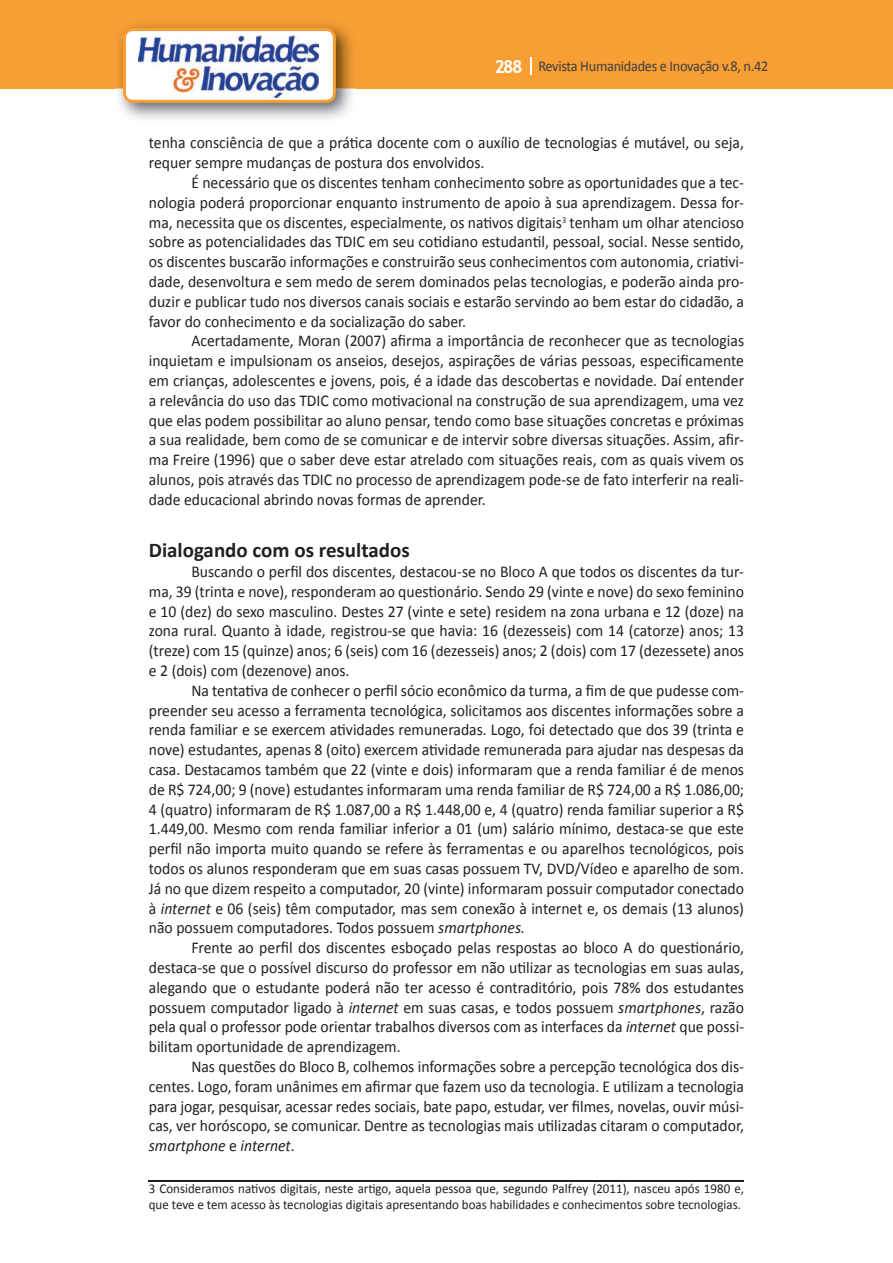
<style>
.page{position:relative;width:893px;height:1263px;background:#fff}
.page>*{position:absolute;margin:0;border:0;box-sizing:border-box;transform-origin:0 0}
.t1{font:700 21px "Calibri";color:#231f20}
.t2{font:16.5px/19.8px "Calibri";color:#231f20;text-align:justify;scale:.95 1}
.t3{font:15px "Calibri";letter-spacing:-.02em;color:#3e3e3f;scale:.95 1}
.t4{font:13.5px/16.2px "Calibri";color:#231f20;scale:.96 1}
.s1{font-family:"Trebuchet MS";font-weight:700;font-size:18px;color:#fff}
.s2{font-size:15px}
.s3{font-style:italic}
</style>
<div class="page">
<div style="left:0;top:0;width:893px;height:88px;background:#f79e34"></div>
<svg style="left:530px;top:57px;width:2px;height:18px"></svg>
<img style="left:115px;top:24px;width:241px;height:95px">
<svg style="left:123px;top:28px;width:213px;height:75px"></svg>
<hr style="left:149px;top:1180px;width:595px;height:1px;background:#231f20">
<p class="t3" style="left:495px;top:57px;width:290px"><span class="s1">288</span> Revista Humanidades e Inovação v.8, n.42</p>
<p class="t2" style="left:149px;top:133px;width:628px">tenha consciência de que a prática docente com o auxílio de tecnologias é mutável, ou seja, requer sempre mudanças de postura dos envolvidos.</p>
<p class="t2" style="left:149px;top:173px;width:628px;text-indent:43px">É necessário que os discentes tenham conhecimento sobre as oportunidades que a tec&shy;nologia poderá proporcionar enquanto instrumento de apoio à sua aprendizagem. Dessa for&shy;ma, necessita que os discentes, especialmente, os nativos digitais<sup>3</sup> tenham um olhar atencioso sobre as potencialidades das TDIC em seu cotidiano estudantil, pessoal, social. Nesse sentido, os discentes buscarão informações e construirão seus conhecimentos com autonomia, criativi&shy;dade, desenvoltura e sem medo de serem dominados pelas tecnologias, e poderão ainda pro&shy;duzir e publicar tudo nos diversos canais sociais e estarão servindo ao bem estar do cidadão, a favor do conhecimento e da socialização do saber.</p>
<p class="t2" style="left:149px;top:331px;width:628px;text-indent:43px">Acertadamente, Moran (2007) afirma a importância de reconhecer que as tecnologias inquietam e impulsionam os anseios, desejos, aspirações de várias pessoas, especificamente em crianças, adolescentes e jovens, pois, é a idade das descobertas e novidade. Daí entender a relevância do uso das TDIC como motivacional na construção de sua aprendizagem, uma vez que elas podem possibilitar ao aluno pensar, tendo como base situações concretas e próximas a sua realidade, bem como de se comunicar e de intervir sobre diversas situações. Assim, afir&shy;ma Freire (1996) que o saber deve estar atrelado com situações reais, com as quais vivem os alunos, pois através das TDIC no processo de aprendizagem pode-se de fato interferir na reali&shy;dade educacional abrindo novas formas de aprender.</p>
<p class="t1" style="left:149px;top:537px;width:262px">Dialogando com os resultados</p>
<p class="t2" style="left:149px;top:562px;width:628px;text-indent:43px">Buscando o perfil dos discentes, destacou-se no Bloco A que todos os discentes da tur&shy;ma, 39 (trinta e nove), responderam ao questionário. Sendo 29 (vinte e nove) do sexo feminino e 10 (dez) do sexo masculino. Destes 27 (vinte e sete) residem na zona urbana e 12 (doze) na zona rural. Quanto à idade, registrou-se que havia: 16 (dezesseis) com 14 (catorze) anos; 13 (treze) com 15 (quinze) anos; 6 (seis) com 16 (<span class="s2">d</span>ezesseis) anos; 2 (dois) com 17 (dezessete) anos e 2 (dois) com (dezenove) anos.</p>
<p class="t2" style="left:149px;top:680px;width:628px;text-indent:43px">Na tentativa de conhecer o perfil sócio econômico da turma, a fim de que pudesse com&shy;preender seu acesso a ferramenta tecnológica, solicitamos aos discentes informações sobre a renda familiar e se exercem atividades remuneradas. Logo, foi detectado que dos 39 (trinta e nove) estudantes, apenas 8 (oito) exercem atividade remunerada para ajudar nas despesas da casa. Destacamos também que 22 (vinte e dois) informaram que a renda familiar é de menos de R$ 724,00; 9 (nove) estudantes informaram uma renda familiar de R$ 724,00 a R$ 1.086,00; 4 (quatro) informaram de R$ 1.087,00 a R$ 1.448,00 e, 4 (quatro) renda familiar superior a R$ 1.449,00. Mesmo com renda familiar inferior a 01 (um) salário mínimo, destaca-se que este perfil não importa muito quando se refere às ferramentas e ou aparelhos tecnológicos, pois todos os alunos responderam que em suas casas possuem TV, DVD/Vídeo e aparelho de som.<br>Já no que dizem respeito a computador, 20 (vinte) informaram possuir computador conectado à <span class="s3">internet</span> e 06 (seis) têm computador, mas sem conexão à internet e, os demais (13 alunos) não possuem computadores. Todos possuem <span class="s3">smartphones.</span></p>
<p class="t2" style="left:149px;top:938px;width:628px;text-indent:43px">Frente ao perfil dos discentes esboçado pelas respostas ao bloco A do questionário, destaca-se que o possível discurso do professor em não utilizar as tecnologias em suas aulas, alegando que o estudante poderá não ter acesso é contraditório, pois 78% dos estudantes possuem computador ligado à <span class="s3">internet</span> em suas casas, e todos possuem <span class="s3">smartphones</span>, razão pela qual o professor pode orientar trabalhos diversos com as interfaces da <span class="s3">internet</span> que possi&shy;bilitam oportunidade de aprendizagem.</p>
<p class="t2" style="left:149px;top:1057px;width:628px;text-indent:43px">Nas questões do Bloco B, colhemos informações sobre a percepção tecnológica dos dis&shy;centes. Logo, foram unânimes em afirmar que fazem uso da tecnologia. E utilizam a tecnologia para jogar, pesquisar, acessar redes sociais, bate papo, estudar, ver filmes, novelas, ouvir músi&shy;cas, ver horóscopo, se comunicar. Dentre as tecnologias mais utilizadas citaram o computador, <span class="s3">smartphone</span> e <span class="s3">internet</span>.</p>
<p class="t4" style="left:149px;top:1180px;width:621px">3 Consideramos nativos digitais, neste artigo, aquela pessoa que, segundo Palfrey (2011), nasceu após 1980 e, que teve e tem acesso às tecnologias digitais apresentando boas habilidades e conhecimentos sobre tecnologias.</p>
</div>
